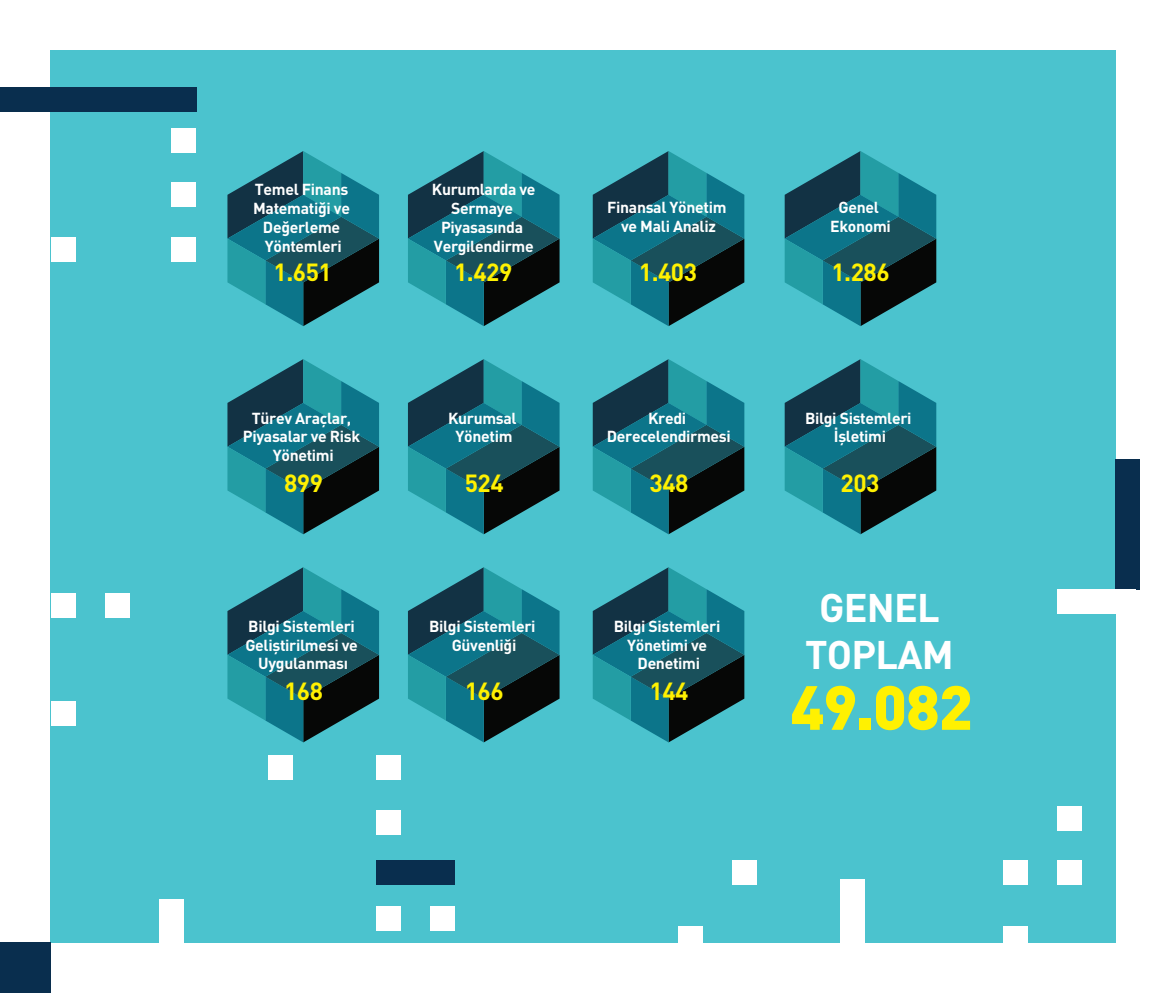
<style>
.page{position:relative;width:1166px;height:993px;background:#fff}
.page>*{position:absolute;margin:0;border:0;box-sizing:border-box;transform-origin:0 0}
.t1{font:61.25px "DIN Black";color:#fff101}
.t2{font:39.38px/47.2px "DIN Bold";letter-spacing:-.02em;color:#fff;text-align:center}
.t3{font:24.5px "DIN Bold";letter-spacing:-.02em;color:#fff101}
.t4{font:15.75px/18.9px "DIN Bold";letter-spacing:-.02em;color:#fff;text-align:center}
</style>
<div class="page">
<div style="left:50px;top:50px;width:1065px;height:892px;background:#4bc3ce"></div>
<div style="left:0;top:87px;width:196px;height:25px;background:#092e4e"></div>
<div style="left:1115px;top:458px;width:25px;height:131px;background:#092e4e"></div>
<div style="left:51px;top:237px;width:24px;height:24px;background:#fff"></div>
<div style="left:171px;top:128px;width:25px;height:24px;background:#fff"></div>
<div style="left:171px;top:183px;width:25px;height:24px;background:#fff"></div>
<div style="left:171px;top:237px;width:25px;height:24px;background:#fff"></div>
<div style="left:160px;top:898px;width:24px;height:79px;background:#fff"></div>
<div style="left:51px;top:592px;width:24px;height:25px;background:#fff"></div>
<div style="left:105px;top:592px;width:25px;height:25px;background:#fff"></div>
<div style="left:51px;top:701px;width:24px;height:24px;background:#fff"></div>
<div style="left:376px;top:906px;width:25px;height:24px;background:#fff"></div>
<div style="left:431px;top:906px;width:24px;height:24px;background:#fff"></div>
<div style="left:376px;top:860px;width:79px;height:24px;background:#092e4e"></div>
<div style="left:268px;top:755px;width:24px;height:24px;background:#fff"></div>
<div style="left:376px;top:755px;width:25px;height:24px;background:#fff"></div>
<div style="left:376px;top:809px;width:25px;height:24px;background:#fff"></div>
<div style="left:1057px;top:589px;width:79px;height:24px;background:#fff"></div>
<div style="left:1057px;top:806px;width:24px;height:24px;background:#fff"></div>
<div style="left:732px;top:860px;width:24px;height:24px;background:#fff"></div>
<div style="left:841px;top:879px;width:24px;height:77px;background:#fff"></div>
<div style="left:1003px;top:860px;width:24px;height:24px;background:#fff"></div>
<div style="left:1057px;top:860px;width:24px;height:24px;background:#fff"></div>
<div style="left:678px;top:925px;width:24px;height:24px;background:#fff"></div>
<div style="left:1003px;top:925px;width:24px;height:24px;background:#fff"></div>
<div style="left:0;top:942px;width:50px;height:50px;background:#092e4e"></div>
<svg style="left:227px;top:151px;width:152px;height:175px"></svg>
<svg style="left:408px;top:151px;width:151px;height:175px"></svg>
<svg style="left:593px;top:151px;width:151px;height:175px"></svg>
<svg style="left:785px;top:151px;width:151px;height:175px"></svg>
<svg style="left:227px;top:359px;width:152px;height:175px"></svg>
<svg style="left:408px;top:359px;width:151px;height:175px"></svg>
<svg style="left:593px;top:359px;width:151px;height:175px"></svg>
<svg style="left:785px;top:359px;width:151px;height:175px"></svg>
<svg style="left:227px;top:567px;width:152px;height:175px"></svg>
<svg style="left:408px;top:567px;width:151px;height:175px"></svg>
<svg style="left:593px;top:567px;width:151px;height:175px"></svg>
<p class="t4" style="left:253px;top:179px;width:98px">Temel Finans<br>Matematiği ve<br>Değerleme<br>Yöntemleri</p>
<p class="t4" style="left:432px;top:179px;width:105px">Kurumlarda ve<br>Sermaye<br>Piyasasında<br>Vergilendirme</p>
<p class="t4" style="left:607px;top:197px;width:121px">Finansal Yönetim ve Mali Analiz</p>
<p class="t4" style="left:830px;top:197px;width:62px">Genel<br>Ekonomi</p>
<h3 class="t3" style="left:274px;top:256px;width:60px">1.651</h3>
<h3 class="t3" style="left:454px;top:256px;width:60px">1.429</h3>
<h3 class="t3" style="left:639px;top:256px;width:60px">1.403</h3>
<h3 class="t3" style="left:831px;top:256px;width:60px">1.286</h3>
<p class="t4" style="left:243px;top:407px;width:119px">Türev Araçlar,<br>Piyasalar ve Risk<br>Yönetimi</p>
<p class="t4" style="left:448px;top:407px;width:70px">Kurumsal<br>Yönetim</p>
<p class="t4" style="left:607px;top:407px;width:126px">Kredi<br>Derecelendirmesi</p>
<p class="t4" style="left:805px;top:407px;width:108px">Bilgi Sistemleri<br>İşletimi</p>
<h3 class="t3" style="left:284px;top:467px;width:40px">899</h3>
<h3 class="t3" style="left:465px;top:467px;width:40px">524</h3>
<h3 class="t3" style="left:649px;top:467px;width:40px">348</h3>
<h3 class="t3" style="left:840px;top:467px;width:40px">203</h3>
<p class="t4" style="left:245px;top:615px;width:114px">Bilgi Sistemleri<br>Geliştirilmesi ve<br>Uygulanması</p>
<p class="t4" style="left:429px;top:615px;width:108px">Bilgi Sistemleri<br>Güvenliği</p>
<p class="t4" style="left:614px;top:615px;width:108px">Bilgi Sistemleri<br>Yönetimi ve<br>Denetimi</p>
<h2 class="t2" style="left:805px;top:582px;width:150px">GENEL<br>TOPLAM</h2>
<h3 class="t3" style="left:284px;top:674px;width:40px">168</h3>
<h3 class="t3" style="left:465px;top:674px;width:40px">166</h3>
<h3 class="t3" style="left:649px;top:674px;width:40px">144</h3>
<h1 class="t1" style="left:790px;top:666px;width:184px">49.082</h1>
</div>
